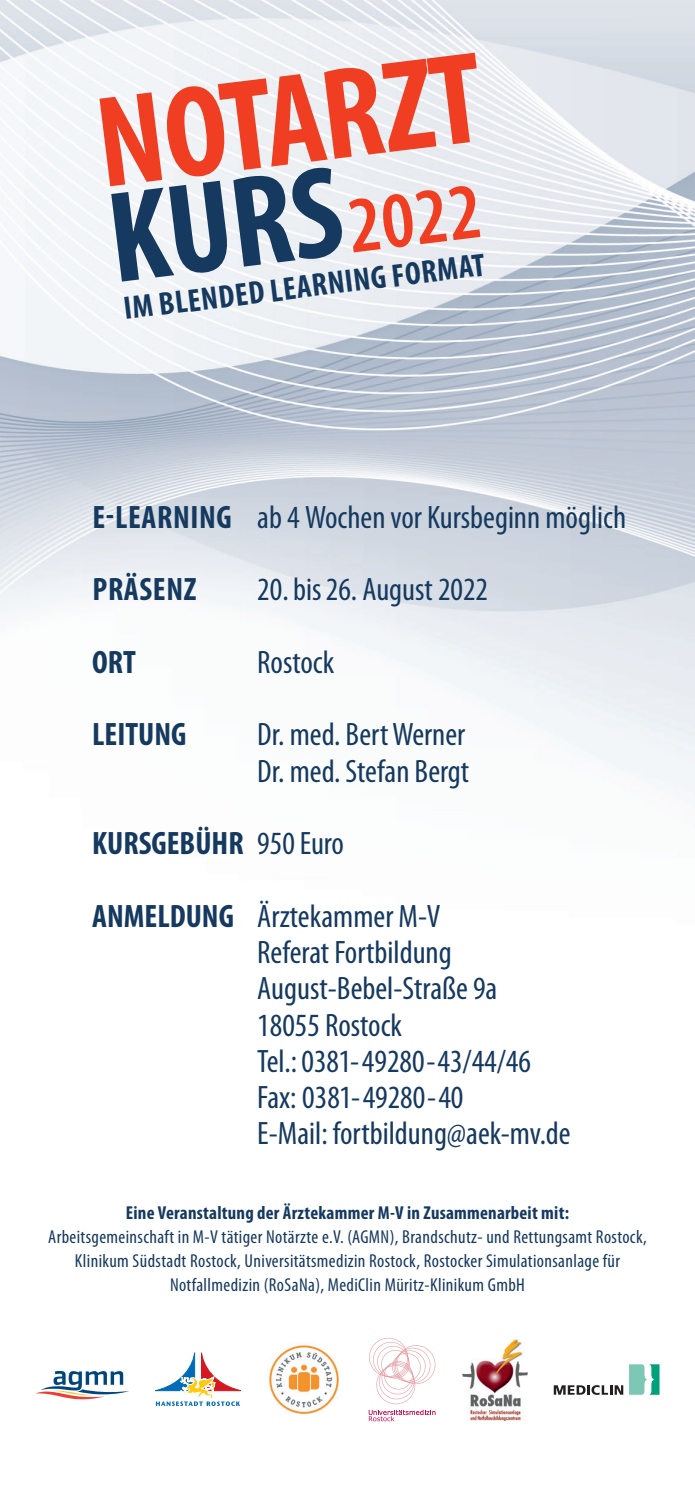
<style>
.page{position:relative;width:695px;height:1489px;background:#fff}
.page>*{position:absolute;margin:0;border:0;box-sizing:border-box;transform-origin:0 0}
.t1{font:700 condensed 130.75px/96px "Myriad Pro";color:#ef3e22}
.t2{font:condensed 32.5px/36.2px "Myriad Pro";color:#15395f}
.t3{font:700 condensed 32.5px "Myriad Pro";color:#15395f}
.t4{font:700 condensed 32.5px "Myriad Pro";letter-spacing:.02em;color:#15395f}
.t5{font:condensed 18.75px/23.8px "Myriad Pro";letter-spacing:.02em;color:#15395f;text-align:center}
.t6{font:700 condensed 18.75px "Myriad Pro";letter-spacing:.01em;color:#15395f}
.s1{color:#15395f}
.s2{font-weight:600;font-size:80.25px}
.s3{font-weight:700}
.s4{font-weight:400}
</style>
<div class="page">
<img style="left:0;top:0;width:694px;height:801px">
<svg style="left:369px;top:1337px;width:66px;height:66px"></svg>
<svg style="left:368px;top:1409px;width:67px;height:12px"></svg>
<img style="left:462px;top:1339px;width:65px;height:80px">
<svg style="left:629px;top:1364px;width:30px;height:30px"></svg>
<svg style="left:553px;top:1385px;width:70px;height:9px"></svg>
<img style="left:269px;top:1345px;width:70px;height:69px">
<svg style="left:155px;top:1352px;width:86px;height:53px"></svg>
<svg style="left:36px;top:1370px;width:93px;height:29px"></svg>
<h1 class="t1" style="left:91px;top:94px;width:388px;rotate:-7deg">NOTARZT<br><span class="s1">KURS</span><span class="s2">2022</span></h1>
<p class="t3" style="left:121px;top:288px;width:365px;rotate:-7deg">IM BLENDED LEARNING FORMAT</p>
<p class="t2" style="left:92px;top:498px;width:535px"><span class="s3">E-LEARNING</span> ab 4 Wochen vor Kursbeginn möglich</p>
<p class="t4" style="left:92px;top:569px;width:105px">PRÄSENZ</p>
<p class="t2" style="left:257px;top:571px;width:232px">20. bis 26. August 2022</p>
<p class="t3" style="left:92px;top:641px;width:45px">ORT</p>
<p class="t2" style="left:257px;top:643px;width:78px">Rostock</p>
<p class="t3" style="left:92px;top:714px;width:96px">LEITUNG</p>
<p class="t2" style="left:257px;top:716px;width:213px">Dr. med. Bert Werner<br>Dr. med. Stefan Bergt</p>
<p class="t3" style="left:92px;top:823px;width:253px">KURSGEBÜHR <span class="s4">950 Euro</span></p>
<p class="t2" style="left:257px;top:897px;width:315px;text-indent:-165px"><span class="s3">ANMELDUNG</span> Ärztekammer M-V<br>Referat Fortbildung<br>August-Bebel-Straße 9a<br>18055 Rostock<br>Tel.: 0381-49280-43/44/46<br>Fax: 0381-49280-40<br>E-Mail: fortbildung@aek-mv.de</p>
<p class="t6" style="left:126px;top:1201px;width:444px">Eine Veranstaltung der Ärztekammer M-V in Zusammenarbeit mit:</p>
<p class="t5" style="left:48px;top:1224px;width:600px">Arbeitsgemeinschaft in M-V tätiger Notärzte e.V. (AGMN), Brandschutz- und Rettungsamt Rostock,<br>Klinikum Südstadt Rostock, Universitätsmedizin Rostock, Rostocker Simulationsanlage für<br>Notfallmedizin (RoSaNa), MediClin Müritz-Klinikum GmbH</p>
</div>
